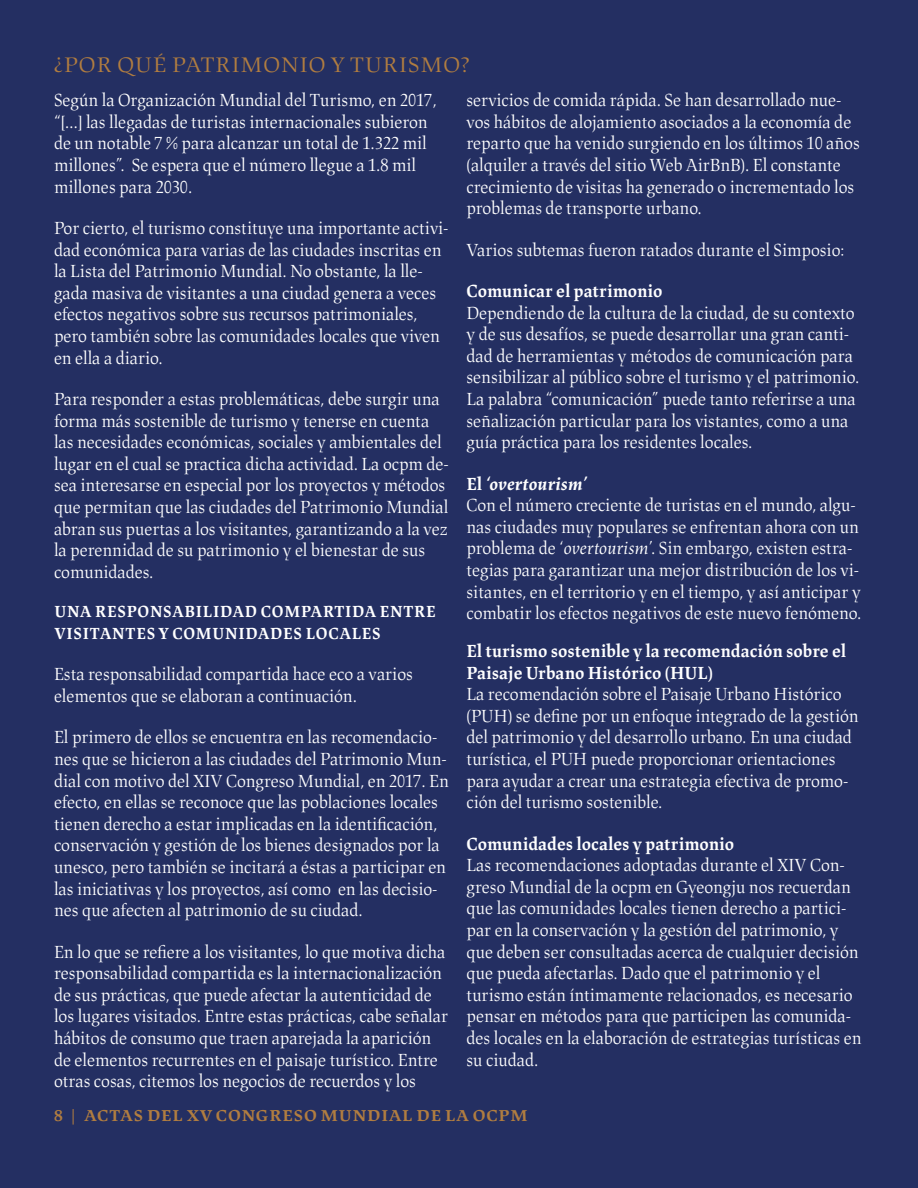
<style>
.page{position:relative;width:918px;height:1188px;background:#242f62}
.page>*{position:absolute;margin:0;border:0;box-sizing:border-box;transform-origin:0 0}
.Titre_2{font:21.6px "Lapture Display";letter-spacing:.05em;color:#b17d40;scale:1.11 1}
.t1{font:18px/21.6px "Lapture Display";color:#fff}
.t2{font:700 18px/21.6px "Lapture Display";color:#fff}
.t3{font:italic 700 18px "Lapture Display";color:#fff}
.t4{font:700 16.5px/21.6px "Lapture Display";letter-spacing:.05em;color:#fff}
.t5{font:700 16.2px "Lapture Display";letter-spacing:.05em;color:#b17d40;scale:1.11 1}
.s1{font-style:normal}
.s2{font-style:italic}
.s3{font-size:16.05px}
</style>
<div class="page">
<p class="Titre_2" style="left:55px;top:52px;width:375px">¿POR QUÉ PATRIMONIO Y TURISMO?</p>
<p class="t1" style="left:54px;top:90px;width:384px">Según la Organización Mundial del Turismo, en 2017, “[…] las llegadas de turistas internacionales subieron de un notable 7 % para alcanzar un total de 1.322 mil millones”. Se espera que el número llegue a 1.8 mil millones para 2030.</p>
<p class="t1" style="left:54px;top:218px;width:396px">Por cierto, el turismo constituye una importante activi&shy;dad económica para varias de las ciudades inscritas en la Lista del Patrimonio Mundial. No obstante, la lle&shy;gada masiva de visitantes a una ciudad genera a veces efectos negativos sobre sus recursos patrimoniales, pero también sobre las comunidades locales que viven en ella a diario.</p>
<p class="t1" style="left:54px;top:389px;width:396px">Para responder a estas problemáticas, debe surgir una forma más sostenible de turismo y tenerse en cuenta las necesidades económicas, sociales y ambientales del lugar en el cual se practica dicha actividad. La ocpm de&shy;sea interesarse en especial por los proyectos y métodos que permitan que las ciudades del Patrimonio Mundial abran sus puertas a los visitantes, garantizando a la vez la perennidad de su patrimonio y el bienestar de sus comunidades.</p>
<p class="t4" style="left:54px;top:601px;width:383px">UNA RESPONSABILIDAD COMPARTIDA ENTRE<br>VISITANTES Y COMUNIDADES LOCALES</p>
<p class="t1" style="left:54px;top:664px;width:360px">Esta responsabilidad compartida hace eco a varios elementos que se elaboran a continuación.</p>
<p class="t1" style="left:54px;top:727px;width:396px">El primero de ellos se encuentra en las recomendacio&shy;nes que se hicieron a las ciudades del Patrimonio Mun&shy;dial con motivo del XIV Congreso Mundial, en 2017. En efecto, en ellas se reconoce que las poblaciones locales tienen derecho a estar implicadas en la identificación, conservación y gestión de los bienes designados por la unesco, pero también se incitará a éstas a participar en las iniciativas y los proyectos, así como en las decisio&shy;nes que afecten al patrimonio de su ciudad.</p>
<p class="t1" style="left:54px;top:941px;width:396px">En lo que se refiere a los visitantes, lo que motiva dicha responsabilidad compartida es la internacionalización de sus prácticas, que puede afectar la autenticidad de los lugares visitados. Entre estas prácticas, cabe señalar hábitos de consumo que traen aparejada la aparición de elementos recurrentes en el paisaje turístico. Entre otras cosas, citemos los negocios de recuerdos y los</p>
<p class="t1" style="left:467px;top:90px;width:395px">servicios de comida rápida. Se han desarrollado nue&shy;vos hábitos de alojamiento asociados a la economía de reparto que ha venido surgiendo en los últimos 10 años (alquiler a través del sitio Web AirBnB). El constante crecimiento de visitas ha generado o incrementado los problemas de transporte urbano.</p>
<p class="t1" style="left:467px;top:239px;width:379px">Varios subtemas fueron ratados durante el Simposio:</p>
<p class="t2" style="left:467px;top:280px;width:198px">Comunicar el patrimonio</p>
<p class="t1" style="left:467px;top:302px;width:394px">Dependiendo de la cultura de la ciudad, de su contexto y de sus desafíos, se puede desarrollar una gran canti&shy;dad de herramientas y métodos de comunicación para sensibilizar al público sobre el turismo y el patrimonio.<br>La palabra “comunicación” puede tanto referirse a una señalización particular para los vistantes, como a una guía práctica para los residentes locales.</p>
<p class="t3" style="left:467px;top:473px;width:122px"><span class="s1">El</span> ‘overtourism’</p>
<p class="t1" style="left:467px;top:495px;width:396px">Con el número creciente de turistas en el mundo, algu&shy;nas ciudades muy populares se enfrentan ahora con un problema de ‘<span class="s2">overtourism</span>’. Sin embargo, existen estra&shy;tegias para garantizar una mejor distribución de los vi&shy;sitantes, en el territorio y en el tiempo, y así anticipar y combatir los efectos negativos de este nuevo fenómeno.</p>
<p class="t2" style="left:467px;top:640px;width:381px">El turismo sostenible y la recomendación sobre el<br>Paisaje Urbano Histórico (HUL)</p>
<p class="t1" style="left:467px;top:684px;width:393px">La recomendación sobre el Paisaje Urbano Histórico (PUH) se define por un enfoque integrado de la gestión del patrimonio y del desarrollo urbano. En una ciudad turística, el PUH puede proporcionar orientaciones para ayudar a crear una estrategia efectiva de promo&shy;ción del turismo sostenible.</p>
<p class="t2" style="left:467px;top:833px;width:269px">Comunidades locales y patrimonio</p>
<p class="t1" style="left:467px;top:855px;width:396px">Las recomendaciones adoptadas durante el XIV Con&shy;greso Mundial de la ocpm en Gyeongju nos recuerdan que las comunidades locales tienen derecho a partici&shy;par en la conservación y la gestión del patrimonio, y que deben ser consultadas acerca de cualquier decisión que pueda afectarlas. Dado que el patrimonio y el turismo están íntimamente relacionados, es necesario pensar en métodos para que participen las comunida&shy;des locales en la elaboración de estrategias turísticas en su ciudad.</p>
<p class="t5" style="left:54px;top:1106px;width:428px"><span class="s3">8 |</span> ACTAS DEL XV CONGRESO MUNDIAL DE LA OCPM</p>
</div>
